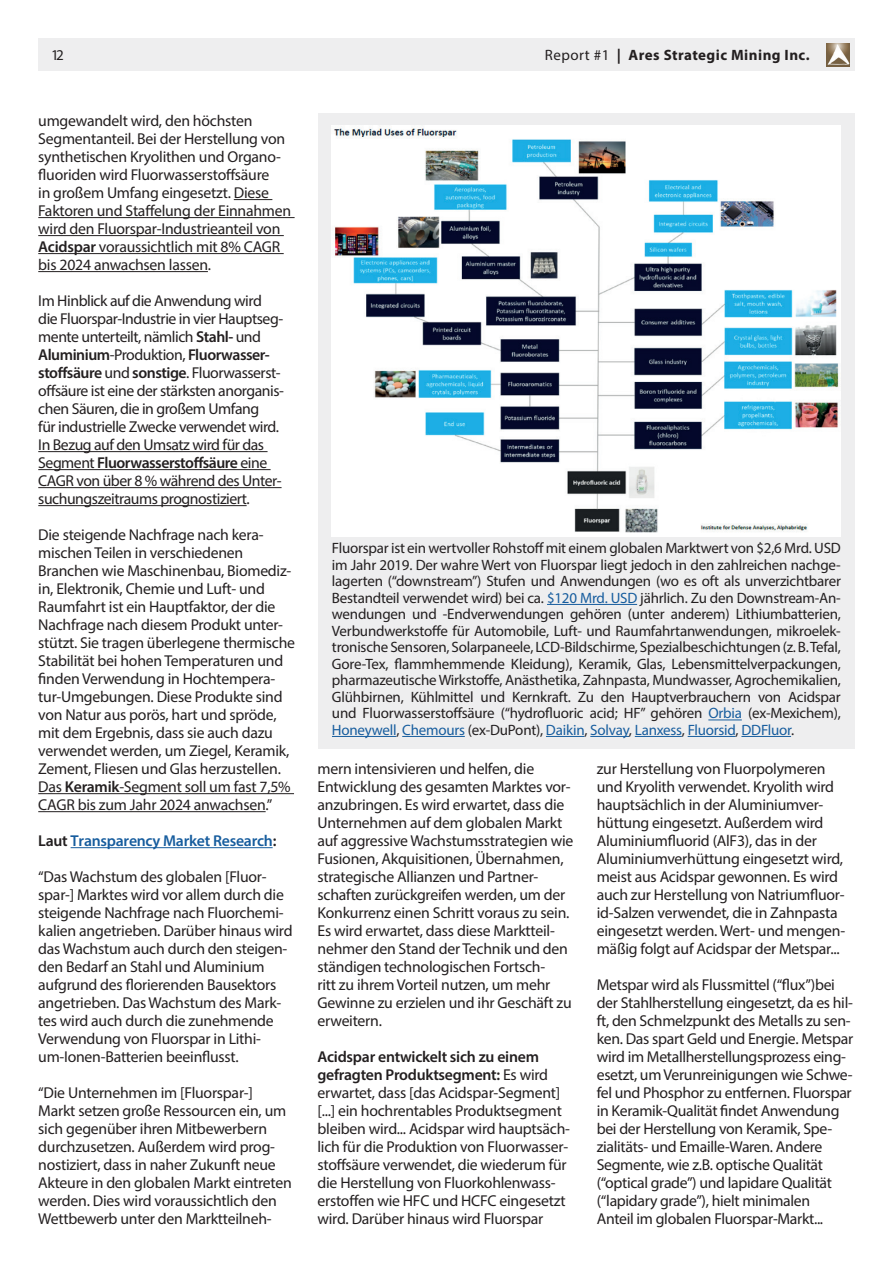
<style>
.page{position:relative;width:893px;height:1263px;background:#fff}
.page>*{position:absolute;margin:0;border:0;box-sizing:border-box;transform-origin:0 0}
.t1{font:15.75px/18px "Myriad Pro";letter-spacing:-.015em;color:#231f20}
.t2{font:600 15.75px "Myriad Pro";letter-spacing:-.015em;color:#175d9e}
.t3{font:15px/16.5px "Myriad Pro";letter-spacing:-.015em;color:#231f20;text-align:justify}
.t4{font:700 15px "Myriad Pro";letter-spacing:.03em;color:#231f20}
.s1{font-weight:400}
.s2{font-weight:600}
.s3{color:#231f20}
.s4{color:#175d9e}
</style>
<div class="page">
<hr style="left:234px;top:199px;width:38px;height:1px;background:#231f20">
<hr style="left:38px;top:217px;width:257px;height:1px;background:#231f20">
<hr style="left:38px;top:235px;width:246px;height:1px;background:#231f20">
<hr style="left:38px;top:253px;width:246px;height:1px;background:#231f20">
<hr style="left:38px;top:271px;width:170px;height:1px;background:#231f20">
<hr style="left:38px;top:451px;width:230px;height:1px;background:#231f20">
<hr style="left:38px;top:469px;width:233px;height:1px;background:#231f20">
<hr style="left:38px;top:487px;width:244px;height:1px;background:#231f20">
<hr style="left:38px;top:505px;width:209px;height:1px;background:#231f20">
<hr style="left:38px;top:793px;width:256px;height:1px;background:#231f20">
<hr style="left:38px;top:811px;width:228px;height:1px;background:#231f20">
<hr style="left:71px;top:847px;width:202px;height:1px;background:#175d9e">
<div style="left:38px;top:38px;width:817px;height:33px;background:#eeeeef"></div>
<img style="left:827px;top:43px;width:22px;height:23px">
<div style="left:319px;top:113px;width:536px;height:635px;background:#eeeeef"></div>
<img style="left:332px;top:125px;width:509px;height:412px">
<hr style="left:547px;top:604px;width:90px;height:1px;background:#175d9e">
<hr style="left:708px;top:719px;width:34px;height:1px;background:#175d9e">
<hr style="left:332px;top:736px;width:64px;height:1px;background:#175d9e">
<hr style="left:402px;top:736px;width:63px;height:1px;background:#175d9e">
<hr style="left:546px;top:736px;width:38px;height:1px;background:#175d9e">
<hr style="left:590px;top:736px;width:39px;height:1px;background:#175d9e">
<hr style="left:635px;top:736px;width:47px;height:1px;background:#175d9e">
<hr style="left:688px;top:736px;width:48px;height:1px;background:#175d9e">
<hr style="left:741px;top:736px;width:50px;height:1px;background:#175d9e">
<p class="t3" style="left:51px;top:47px;width:14px">12</p>
<p class="t4" style="left:545px;top:47px;width:266px"><span class="s1">Report #1</span> | Ares Strategic Mining Inc.</p>
<p class="t1" style="left:38px;top:111px;width:254px">umgewandelt wird, den höchsten Segmentanteil. Bei der Herstellung von synthetischen Kryolithen und Organo&shy;fluoriden wird Fluorwasserstoffsäure<br>in großem Umfang eingesetzt. Diese Faktoren und Staffelung der Einnahmen wird den Fluorspar-Industrieanteil von <span class="s2">Acidspar</span> voraussichtlich mit 8% CAGR bis 2024 anwachsen lassen.</p>
<p class="t1" style="left:38px;top:291px;width:247px">Im Hinblick auf die Anwendung wird die Fluorspar-Industrie in vier Hauptseg&shy;mente unterteilt, nämlich <span class="s2">Stahl-</span> und <span class="s2">Aluminium</span>-Produktion, <span class="s2">Fluorwasser&shy;stoffsäure</span> und <span class="s2">sonstige</span>. Fluorwasserst&shy;offsäure ist eine der stärksten anorganis&shy;chen Säuren, die in großem Umfang<br>für industrielle Zwecke verwendet wird.<br>In Bezug auf den Umsatz wird für das Segment <span class="s2">Fluorwasserstoffsäure</span> eine CAGR von über 8 % während des Unter&shy;suchungszeitraums prognostiziert.</p>
<p class="t1" style="left:38px;top:526px;width:258px">Die steigende Nachfrage nach kera&shy;mischen Teilen in verschiedenen Branchen wie Maschinenbau, Biomediz&shy;in, Elektronik, Chemie und Luft- und Raumfahrt ist ein Hauptfaktor, der die Nachfrage nach diesem Produkt unter&shy;stützt. Sie tragen überlegene thermische Stabilität bei hohen Temperaturen und finden Verwendung in Hochtempera&shy;tur-Umgebungen. Diese Produkte sind von Natur aus porös, hart und spröde, mit dem Ergebnis, dass sie auch dazu verwendet werden, um Ziegel, Keramik, Zement, Fliesen und Glas herzustellen.<br>Das <span class="s2">Keramik</span>-Segment soll um fast 7,5% CAGR bis zum Jahr 2024 anwachsen.”</p>
<p class="t2" style="left:38px;top:831px;width:240px"><span class="s3">Laut</span> Transparency Market Research<span class="s3">:</span></p>
<p class="t1" style="left:38px;top:868px;width:256px">“Das Wachstum des globalen [Fluor&shy;spar-] Marktes wird vor allem durch die steigende Nachfrage nach Fluorchemi&shy;kalien angetrieben. Darüber hinaus wird das Wachstum auch durch den steigen&shy;den Bedarf an Stahl und Aluminium aufgrund des florierenden Bausektors angetrieben. Das Wachstum des Mark&shy;tes wird auch durch die zunehmende Verwendung von Fluorspar in Lithi&shy;um-Ionen-Batterien beeinflusst.</p>
<p class="t1" style="left:38px;top:1084px;width:255px">“Die Unternehmen im [Fluorspar-] Markt setzen große Ressourcen ein, um sich gegenüber ihren Mitbewerbern durchzusetzen. Außerdem wird prog&shy;nostiziert, dass in naher Zukunft neue Akteure in den globalen Markt eintreten werden. Dies wird voraussichtlich den Wettbewerb unter den Marktteilneh-</p>
<p class="t3" style="left:332px;top:540px;width:510px">Fluorspar ist ein wertvoller Rohstoff mit einem globalen Marktwert von $2,6 Mrd. USD im Jahr 2019. Der wahre Wert von Fluorspar liegt jedoch in den zahlreichen nachge&shy;lagerten (“downstream”) Stufen und Anwendungen (wo es oft als unverzichtbarer Bestandteil verwendet wird) bei ca. <span class="s4">$120 Mrd. USD</span> jährlich. Zu den Downstream-An&shy;wendungen und -Endverwendungen gehören (unter anderem) Lithiumbatterien, Verbundwerkstoffe für Automobile, Luft- und Raumfahrtanwendungen, mikroelek&shy;tronische Sensoren, Solarpaneele, LCD-Bildschirme, Spezialbeschichtungen (z. B. Tefal, Gore-Tex, flammhemmende Kleidung), Keramik, Glas, Lebensmittelverpackungen, pharmazeutische Wirkstoffe, Anästhetika, Zahnpasta, Mundwasser, Agrochemikalien, Glühbirnen, Kühlmittel und Kernkraft. Zu den Hauptverbrauchern von Acidspar und Fluorwasserstoffsäure (“hydrofluoric acid; HF” gehören <span class="s4">Orbia</span> (ex-Mexichem), <span class="s4">Honeywell</span>, <span class="s4">Chemours</span> (ex-DuPont), <span class="s4">Daikin</span>, <span class="s4">Solvay</span>, <span class="s4">Lanxess</span>, <span class="s4">Fluorsid</span>, <span class="s4">DDFluor</span>.</p>
<p class="t1" style="left:317px;top:760px;width:257px">mern intensivieren und helfen, die Entwicklung des gesamten Marktes vor&shy;anzubringen. Es wird erwartet, dass die Unternehmen auf dem globalen Markt auf aggressive Wachstumsstrategien wie Fusionen, Akquisitionen, Übernahmen, strategische Allianzen und Partner&shy;schaften zurückgreifen werden, um der Konkurrenz einen Schritt voraus zu sein.<br>Es wird erwartet, dass diese Marktteil&shy;nehmer den Stand der Technik und den ständigen technologischen Fortsch-<br>ritt zu ihrem Vorteil nutzen, um mehr Gewinne zu erzielen und ihr Geschäft zu erweitern.</p>
<p class="t1" style="left:317px;top:1048px;width:254px"><span class="s2">Acidspar entwickelt sich zu einem gefragten Produktsegment:</span> Es wird erwartet, dass [das Acidspar-Segment] [...] ein hochrentables Produktsegment bleiben wird... Acidspar wird hauptsäch&shy;lich für die Produktion von Fluorwasser&shy;stoffsäure verwendet, die wiederum für die Herstellung von Fluorkohlenwass&shy;erstoffen wie HFC und HCFC eingesetzt wird. Darüber hinaus wird Fluorspar</p>
<p class="t1" style="left:597px;top:760px;width:250px">zur Herstellung von Fluorpolymeren und Kryolith verwendet. Kryolith wird hauptsächlich in der Aluminiumver&shy;hüttung eingesetzt. Außerdem wird Aluminiumfluorid (AlF3), das in der Aluminiumverhüttung eingesetzt wird, meist aus Acidspar gewonnen. Es wird auch zur Herstellung von Natriumfluor&shy;id-Salzen verwendet, die in Zahnpasta eingesetzt werden. Wert- und mengen&shy;mäßig folgt auf Acidspar der Metspar...</p>
<p class="t1" style="left:597px;top:976px;width:258px">Metspar wird als Flussmittel (“flux”)bei der Stahlherstellung eingesetzt, da es hil&shy;ft, den Schmelzpunkt des Metalls zu sen&shy;ken. Das spart Geld und Energie. Metspar wird im Metallherstellungsprozess eing&shy;esetzt, um Verunreinigungen wie Schwe&shy;fel und Phosphor zu entfernen. Fluorspar in Keramik-Qualität findet Anwendung bei der Herstellung von Keramik, Spe&shy;zialitäts- und Emaille-Waren. Andere Segmente, wie z.B. optische Qualität (“optical grade”) und lapidare Qualität (“lapidary grade”), hielt minimalen<br>Anteil im globalen Fluorspar-Markt...</p>
</div>
